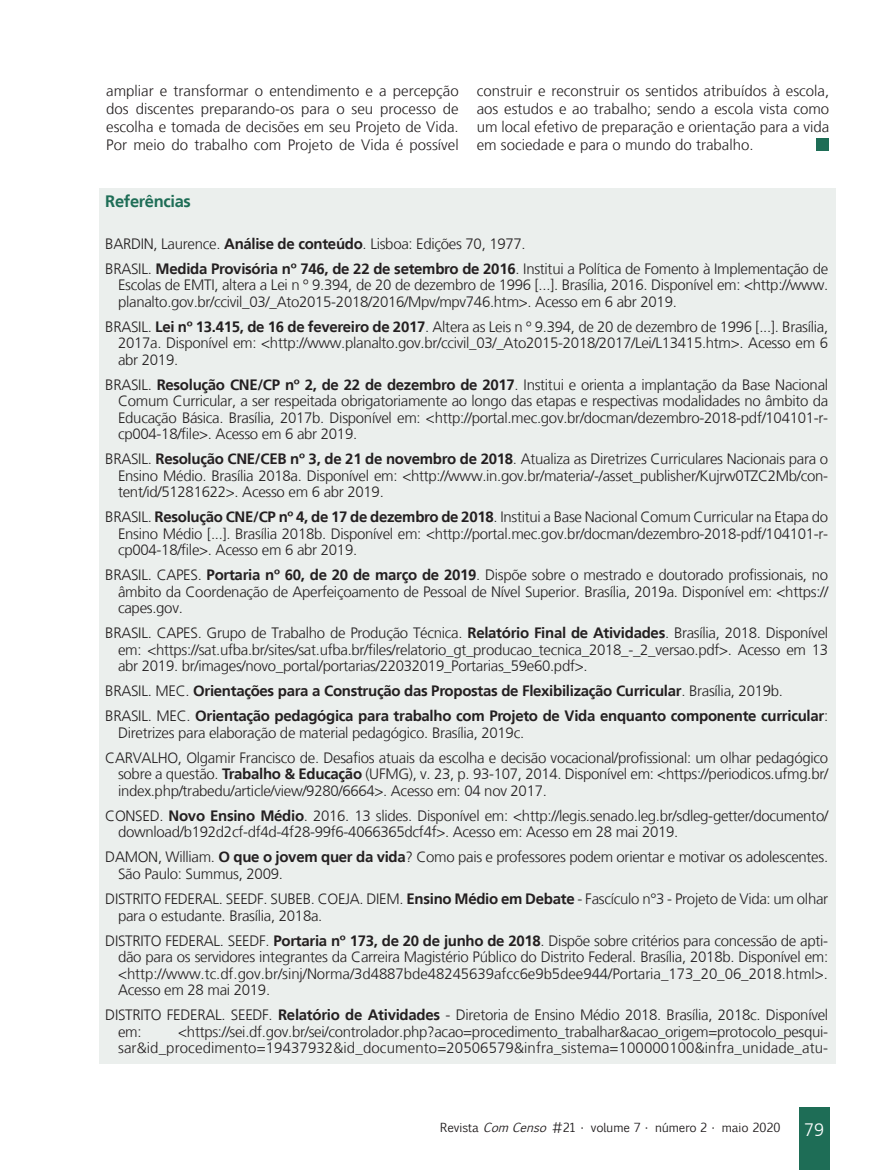
<style>
.page{position:relative;width:893px;height:1170px;background:#fff}
.page>*{position:absolute;margin:0;border:0;box-sizing:border-box;transform-origin:0 0}
.t1{font:300 18px "Frutiger LT";color:#fff}
.Subtítulo_VERDE_ARTI{font:700 16.5px "Frutiger LT";letter-spacing:-.02em;color:#1e6d56}
.Referências__10{font:300 15px/16.5px "Frutiger LT";letter-spacing:-.02em;color:#231f20;text-align:justify}
.Miolo__10{font:300 15px/18px "Frutiger LT";color:#231f20;text-align:justify}
.Referências__10-2{font:700 15px/16.5px "Frutiger LT";letter-spacing:-.02em;color:#231f20}
.t2{font:12px "Euphemia CAS";color:#231f20}
.s1{font-weight:700}
.s2{font-weight:300}
.s3{font-style:italic}
</style>
<div class="page">
<div style="left:799px;top:1107px;width:30px;height:62px;background:#1e6d56"></div>
<div style="left:816px;top:138px;width:13px;height:13px;background:#1e6d56"></div>
<div style="left:99px;top:188px;width:737px;height:875px;background:#ebefed"></div>
<p class="Miolo__10" style="left:106px;top:82px;width:354px">ampliar e transformar o entendimento e a percepção dos discentes preparando-os para o seu processo de escolha e tomada de decisões em seu Projeto de Vida.<br>Por meio do trabalho com Projeto de Vida é possível</p>
<p class="Miolo__10" style="left:477px;top:82px;width:354px">construir e reconstruir os sentidos atribuídos à escola, aos estudos e ao trabalho; sendo a escola vista como um local efetivo de preparação e orientação para a vida em sociedade e para o mundo do trabalho.</p>
<p class="Subtítulo_VERDE_ARTI" style="left:105px;top:191px;width:87px">Referências</p>
<p class="Referências__10" style="left:105px;top:235px;width:422px">BARDIN, Laurence. <span class="s1">Análise de conteúdo</span>. Lisboa: Edições 70, 1977.</p>
<p class="Referências__10" style="left:118px;top:260px;width:712px;text-indent:-13px">BRASIL. <span class="s1">Medida Provisória nº 746, de 22 de setembro de 2016</span>. Institui a Política de Fomento à Implementação de Escolas de EMTI, altera a Lei n º 9.394, de 20 de dezembro de 1996 [...]. Brasília, 2016. Disponível em: &lt;http://www. planalto.gov.br/ccivil_03/_Ato2015-2018/2016/Mpv/mpv746.htm&gt;. Acesso em 6 abr 2019.</p>
<p class="Referências__10" style="left:118px;top:318px;width:712px;text-indent:-13px">BRASIL. <span class="s1">Lei nº 13.415, de 16 de fevereiro de 2017</span>. Altera as Leis n º 9.394, de 20 de dezembro de 1996 [...]. Brasília, 2017a. Disponível em: &lt;http://www.planalto.gov.br/ccivil_03/_Ato2015-2018/2017/Lei/L13415.htm&gt;. Acesso em 6 abr 2019.</p>
<p class="Referências__10" style="left:118px;top:376px;width:712px;text-indent:-13px">BRASIL. <span class="s1">Resolução CNE/CP nº 2, de 22 de dezembro de 2017</span>. Institui e orienta a implantação da Base Nacional Comum Curricular, a ser respeitada obrigatoriamente ao longo das etapas e respectivas modalidades no âmbito da Educação Básica. Brasília, 2017b. Disponível em: &lt;http://portal.mec.gov.br/docman/dezembro-2018-pdf/104101-r&shy;cp004-18/file&gt;. Acesso em 6 abr 2019.</p>
<p class="Referências__10" style="left:118px;top:451px;width:712px;text-indent:-13px">BRASIL. <span class="s1">Resolução CNE/CEB nº 3, de 21 de novembro de 2018</span>. Atualiza as Diretrizes Curriculares Nacionais para o Ensino Médio. Brasília 2018a. Disponível em: &lt;http://www.in.gov.br/materia/-/asset_publisher/Kujrw0TZC2Mb/con&shy;tent/id/51281622&gt;. Acesso em 6 abr 2019.</p>
<p class="Referências__10" style="left:118px;top:509px;width:712px;text-indent:-13px">BRASIL. <span class="s1">Resolução CNE/CP nº 4, de 17 de dezembro de 2018</span>. Institui a Base Nacional Comum Curricular na Etapa do Ensino Médio [...]. Brasília 2018b. Disponível em: &lt;http://portal.mec.gov.br/docman/dezembro-2018-pdf/104101-r&shy;cp004-18/file&gt;. Acesso em 6 abr 2019.</p>
<p class="Referências__10" style="left:118px;top:567px;width:712px;text-indent:-13px">BRASIL. CAPES. <span class="s1">Portaria nº 60, de 20 de março de 2019</span>. Dispõe sobre o mestrado e doutorado profissionais, no âmbito da Coordenação de Aperfeiçoamento de Pessoal de Nível Superior. Brasília, 2019a. Disponível em: &lt;https:// capes.gov.</p>
<p class="Referências__10" style="left:118px;top:625px;width:712px;text-indent:-13px">BRASIL. CAPES. Grupo de Trabalho de Produção Técnica. <span class="s1">Relatório Final de Atividades</span>. Brasília, 2018. Disponível em: &lt;https://sat.ufba.br/sites/sat.ufba.br/files/relatorio_gt_producao_tecnica_2018_-_2_versao.pdf&gt;. Acesso em 13 abr 2019. br/images/novo_portal/portarias/22032019_Portarias_59e60.pdf&gt;.</p>
<p class="Referências__10-2" style="left:105px;top:683px;width:679px"><span class="s2">BRASIL. MEC.</span> Orientações para a Construção das Propostas de Flexibilização Curricular<span class="s2">. Brasília, 2019b.</span></p>
<p class="Referências__10-2" style="left:118px;top:708px;width:712px;text-indent:-13px"><span class="s2">BRASIL. MEC.</span> Orientação pedagógica para trabalho com Projeto de Vida enquanto componente curricular<span class="s2">:<br>Diretrizes para elaboração de material pedagógico. Brasília, 2019c.</span></p>
<p class="Referências__10" style="left:118px;top:749px;width:712px;text-indent:-13px">CARVALHO, Olgamir Francisco de. Desafios atuais da escolha e decisão vocacional/profissional: um olhar pedagógico sobre a questão. <span class="s1">Trabalho &amp; Educação</span> (UFMG), v. 23, p. 93-107, 2014. Disponível em: &lt;https://periodicos.ufmg.br/ index.php/trabedu/article/view/9280/6664&gt;. Acesso em: 04 nov 2017.</p>
<p class="Referências__10" style="left:118px;top:807px;width:712px;text-indent:-13px">CONSED. <span class="s1">Novo Ensino Médio</span>. 2016. 13 slides. Disponível em: &lt;http://legis.senado.leg.br/sdleg-getter/documento/ download/b192d2cf-df4d-4f28-99f6-4066365dcf4f&gt;. Acesso em: Acesso em 28 mai 2019.</p>
<p class="Referências__10" style="left:118px;top:849px;width:712px;text-indent:-13px">DAMON, William. <span class="s1">O que o jovem quer da vida</span>? Como pais e professores podem orientar e motivar os adolescentes.<br>São Paulo: Summus, 2009.</p>
<p class="Referências__10" style="left:118px;top:890px;width:712px;text-indent:-13px">DISTRITO FEDERAL. SEEDF. SUBEB. COEJA. DIEM. <span class="s1">Ensino Médio em Debate</span> - Fascículo n°3 - Projeto de Vida: um olhar para o estudante. Brasília, 2018a.</p>
<p class="Referências__10" style="left:118px;top:932px;width:712px;text-indent:-13px">DISTRITO FEDERAL. SEEDF. <span class="s1">Portaria nº 173, de 20 de junho de 2018</span>. Dispõe sobre critérios para concessão de apti&shy;dão para os servidores integrantes da Carreira Magistério Público do Distrito Federal. Brasília, 2018b. Disponível em: &lt;http://www.tc.df.gov.br/sinj/Norma/3d4887bde48245639afcc6e9b5dee944/Portaria_173_20_06_2018.html&gt;.<br>Acesso em 28 mai 2019.</p>
<p class="Referências__10" style="left:118px;top:1006px;width:712px;text-indent:-13px">DISTRITO FEDERAL. SEEDF. <span class="s1">Relatório de Atividades</span> - Diretoria de Ensino Médio 2018. Brasília, 2018c. Disponível em:</p>
<p class="Referências__10" style="left:118px;top:1023px;width:712px;text-align:right">&lt;https://sei.df.gov.br/sei/controlador.php?acao=procedimento_trabalhar&amp;acao_origem=protocolo_pesqui&shy;sar&amp;id_procedimento=19437932&amp;id_documento=20506579&amp;infra_sistema=100000100&amp;infra_unidade_atu-</p>
<p class="t2" style="left:440px;top:1119px;width:342px">Revista <span class="s3">ComCenso</span> #21 • volume 7 • número 2 • maio 2020</p>
<p class="t1" style="left:804px;top:1119px;width:22px">79</p>
</div>
